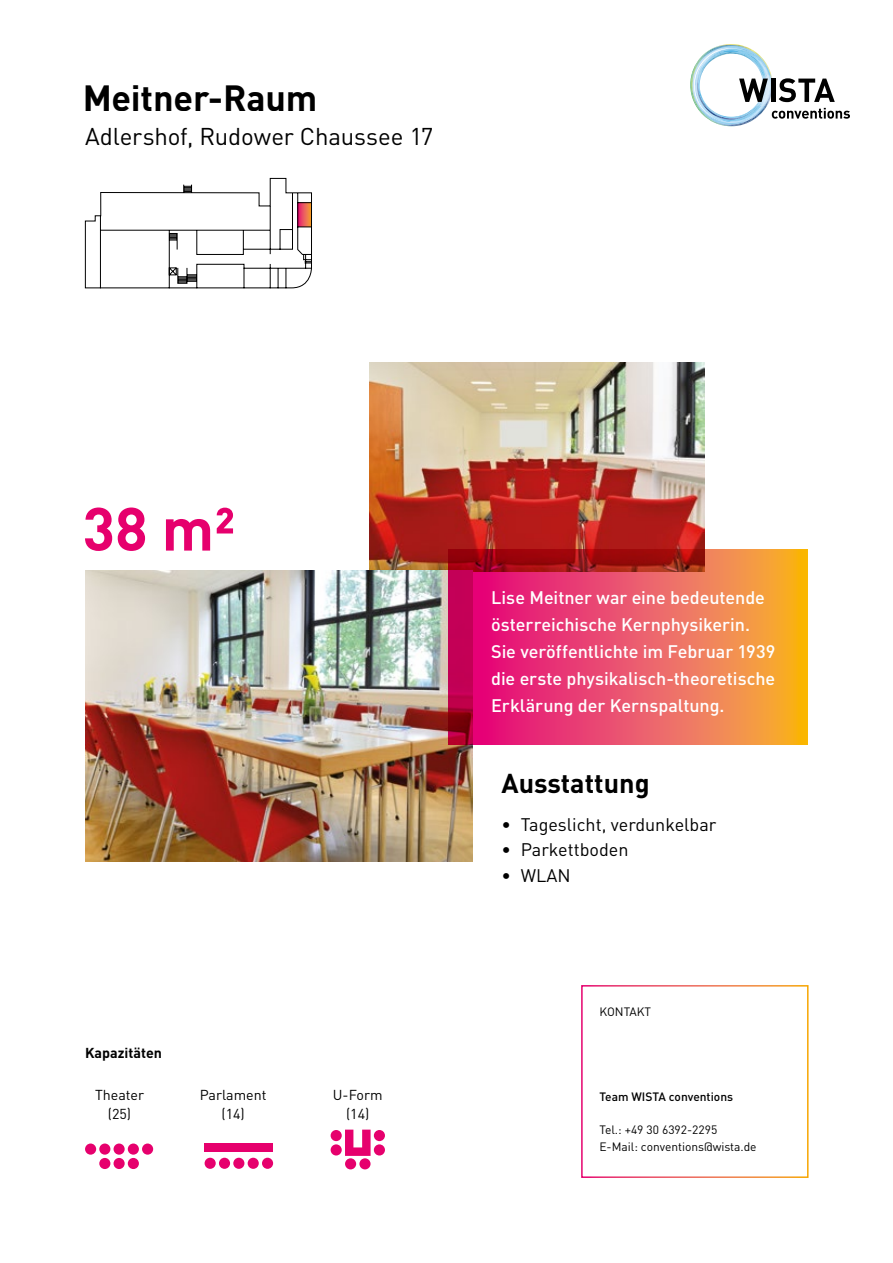
<style>
.page{position:relative;width:893px;height:1263px;background:#fff}
.page>*{position:absolute;margin:0;border:0;box-sizing:border-box;transform-origin:0 0}
.t1{font:700 60px "DIN";color:#e6006d}
.t2{font:700 36px "DIN";letter-spacing:-.005em;color:#000}
.t3{font:700 27px "DIN";color:#000}
.t4{font:24px "DIN";letter-spacing:-.005em;color:#000}
.t5{font:500 18px/27px "DIN";letter-spacing:-.005em;color:#fff}
.t6{font:18px "DIN";color:#000}
.t7{font:14.25px/19.5px "DIN";color:#000;text-align:center}
.t8{font:700 14.25px "DIN";color:#000}
.t9{font:12px/16.5px "DIN";color:#000}
.t10{font:500 12px "DIN";color:#000}
</style>
<div class="page">
<div style="left:581px;top:985px;width:227px;height:193px;border:2px solid #fff"></div>
<svg style="left:690px;top:44px;width:160px;height:83px"></svg>
<img style="left:369px;top:362px;width:335px;height:209px">
<img style="left:85px;top:571px;width:388px;height:290px">
<svg style="left:85px;top:178px;width:227px;height:111px"></svg>
<svg style="left:298px;top:203px;width:14px;height:24px"></svg>
<div style="left:85px;top:1143px;width:11px;height:12px;background:#e6006d;border-radius:50%"></div>
<div style="left:114px;top:1143px;width:11px;height:12px;background:#e6006d;border-radius:50%"></div>
<div style="left:114px;top:1158px;width:11px;height:11px;background:#e6006d;border-radius:50%"></div>
<div style="left:99px;top:1143px;width:11px;height:12px;background:#e6006d;border-radius:50%"></div>
<div style="left:99px;top:1158px;width:11px;height:11px;background:#e6006d;border-radius:50%"></div>
<div style="left:128px;top:1143px;width:11px;height:12px;background:#e6006d;border-radius:50%"></div>
<div style="left:128px;top:1158px;width:11px;height:11px;background:#e6006d;border-radius:50%"></div>
<div style="left:142px;top:1143px;width:11px;height:12px;background:#e6006d;border-radius:50%"></div>
<div style="left:205px;top:1158px;width:11px;height:11px;background:#e6006d;border-radius:50%"></div>
<div style="left:233px;top:1158px;width:11px;height:11px;background:#e6006d;border-radius:50%"></div>
<div style="left:219px;top:1158px;width:11px;height:11px;background:#e6006d;border-radius:50%"></div>
<div style="left:248px;top:1158px;width:11px;height:11px;background:#e6006d;border-radius:50%"></div>
<div style="left:262px;top:1158px;width:11px;height:11px;background:#e6006d;border-radius:50%"></div>
<div style="left:205px;top:1144px;width:68px;height:8px;background:#e6006d"></div>
<div style="left:345px;top:1158px;width:11px;height:11px;background:#e6006d;border-radius:50%"></div>
<div style="left:359px;top:1158px;width:12px;height:11px;background:#e6006d;border-radius:50%"></div>
<div style="left:331px;top:1130px;width:11px;height:11px;background:#e6006d;border-radius:50%"></div>
<div style="left:331px;top:1144px;width:11px;height:11px;background:#e6006d;border-radius:50%"></div>
<div style="left:374px;top:1130px;width:11px;height:11px;background:#e6006d;border-radius:50%"></div>
<div style="left:374px;top:1144px;width:11px;height:11px;background:#e6006d;border-radius:50%"></div>
<svg style="left:345px;top:1129px;width:26px;height:27px"></svg>
<svg style="left:449px;top:549px;width:359px;height:195px;background:#e35357"></svg>
<h2 class="t2" style="left:82px;top:74px;width:236px">Meitner-Raum</h2>
<h3 class="t4" style="left:85px;top:121px;width:350px">Adlershof, Rudower Chaussee 17</h3>
<h1 class="t1" style="left:82px;top:490px;width:155px">38 m²</h1>
<p class="t8" style="left:85px;top:1044px;width:78px">Kapazitäten</p>
<p class="t7" style="left:95px;top:1084px;width:51px">Theater (25)</p>
<p class="t7" style="left:200px;top:1084px;width:68px">Parlament (14)</p>
<p class="t7" style="left:333px;top:1084px;width:51px">U-Form (14)</p>
<p class="t5" style="left:491px;top:584px;width:286px">Lise Meitner war eine bedeutende österreichische Kernphysikerin.<br>Sie veröffentlichte im Februar 1939 die erste physikalisch-theoretische Erklärung der Kernspaltung.</p>
<h3 class="t3" style="left:502px;top:765px;width:150px">Ausstattung</h3>
<p class="t6" style="left:502px;top:813px;width:216px">• Tageslicht, verdunkelbar</p>
<p class="t6" style="left:502px;top:839px;width:128px">• Parkettboden</p>
<p class="t6" style="left:502px;top:864px;width:70px">• WLAN</p>
<p class="t9" style="left:599px;top:1003px;width:53px">KONTAKT</p>
<p class="t10" style="left:599px;top:1089px;width:135px">Team WISTA conventions</p>
<p class="t9" style="left:599px;top:1121px;width:159px">Tel.: +49 30 6392-2295<br>E-Mail: conventions@wista.de</p>
</div>
